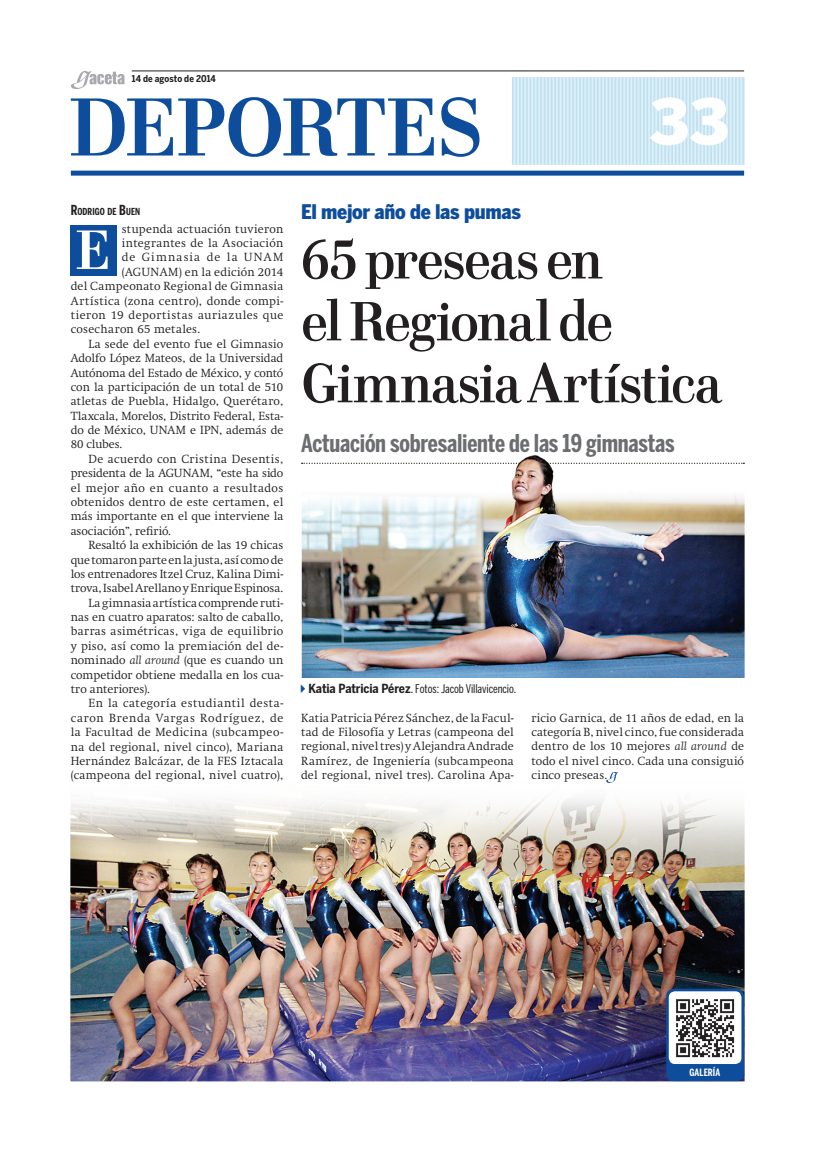
<style>
.page{position:relative;width:815px;height:1152px;background:#fff}
.page>*{position:absolute;margin:0;border:0;box-sizing:border-box;transform-origin:0 0}
.t1{font:700 83.75px "Cellini TF";letter-spacing:-.025em;color:#0d4d9b}
.t2{font:900 62.5px "Benton Sans";color:#fff}
._3_0_Tex_Cap_4{font:700 56.38px "Cellini TF";color:#fff}
._1_0_Cabeza_Principa{font:700 56.25px/61.9px "Cellini TF";letter-spacing:-.02em;color:#231f20;scale:.95 1}
._2_0_Sumario_2{font:700 extra-condensed 24.38px "Benton Sans";letter-spacing:-.01em;color:#6c6d70}
._0_0_Balazo{font:900 condensed 20px "Benton Sans";letter-spacing:-.015em;color:#0d4d9b}
.t3{font:extra-condensed 11.88px "Benton Sans";letter-spacing:-.005em;color:#231f20}
._3_0_Texto{font:300 11.62px/14.4px "Swift";letter-spacing:.01em;color:#231f20;text-align:justify}
._3_0_Tex_Cap_4-2{font:300 11.62px "Swift";letter-spacing:.035em;color:#231f20}
._3_0_Tex_Cap_4-3{font:300 11.62px "Swift";letter-spacing:.1em;color:#231f20}
._3_1_Tex_Cal{font:700 extra-condensed 10px "Benton Sans";letter-spacing:.01em;color:#fff}
._4_0_Crédito_nota{font:700 extra-condensed 9.62px "Benton Sans";letter-spacing:.01em;color:#231f20}
.t4{font:700 condensed 9.38px "Benton Sans";letter-spacing:.01em;color:#231f20}
.s1{font-size:13.75px}
.s2{font-style:italic}
.s3{font-weight:700;font-stretch:condensed;font-size:12.5px}
</style>
<div class="page">
<div style="left:71px;top:171px;width:673px;height:5px;background:#0d4d9b"></div>
<svg style="left:512px;top:77px;width:232px;height:88px;background:#cee8f3"></svg>
<svg style="left:71px;top:71px;width:53px;height:18px"></svg>
<hr style="left:132px;top:71px;width:612px;height:1px;background:#231f20">
<img style="left:70px;top:225px;width:675px;height:856px">
<div style="left:666px;top:988px;width:78px;height:93px;background:#0d4d9b;border-radius:8px"></div>
<div style="left:668px;top:990px;width:75px;height:75px;background:#fff;border-radius:8px"></div>
<img style="left:676px;top:999px;width:59px;height:59px">
<div style="left:666px;top:988px;width:78px;height:78px;border:2px solid #0d4d9b;border-radius:8px"></div>
<svg style="left:301px;top:684px;width:4px;height:9px"></svg>
<p class="t4" style="left:132px;top:73px;width:86px">14 de agosto de 2014</p>
<h1 class="t1" style="left:68px;top:78px;width:416px">DEPORTES</h1>
<p class="t2" style="left:650px;top:84px;width:81px">33</p>
<p class="_4_0_Crédito_nota" style="left:71px;top:206px;width:71px"><span class="s1">R</span>ODRIGO DE <span class="s1">B</span>UEN</p>
<p class="_3_0_Tex_Cap_4" style="left:75px;top:217px;width:37px">E</p>
<p class="_3_0_Tex_Cap_4-2" style="left:122px;top:222px;width:163px">stupenda actuación tuvieron</p>
<p class="_3_0_Tex_Cap_4-2" style="left:122px;top:236px;width:163px">integrantes de la Asociación</p>
<p class="_3_0_Tex_Cap_4-3" style="left:122px;top:251px;width:163px">de Gimnasia de la UNAM</p>
<p class="_3_0_Tex_Cap_4-2" style="left:122px;top:265px;width:163px">(AGUNAM) en la edición 2014</p>
<p class="_3_0_Tex_Cap_4-2" style="left:71px;top:279px;width:214px">del Campeonato Regional de Gimnasia</p>
<p class="_3_0_Tex_Cap_4-2" style="left:71px;top:294px;width:214px">Artística (zona centro), donde compi-</p>
<p class="_3_0_Tex_Cap_4-2" style="left:71px;top:308px;width:214px">tieron 19 deportistas auriazules que</p>
<p class="_3_0_Tex_Cap_4-2" style="left:71px;top:323px;width:131px">cosecharon 65 metales.</p>
<p class="_3_0_Texto" style="left:71px;top:337px;width:214px;text-indent:18px">La sede del evento fue el Gimnasio Adolfo López Mateos, de la Universidad Autónoma del Estado de México, y contó con la participación de un total de 510 atletas de Puebla, Hidalgo, Querétaro, Tlaxcala, Morelos, Distrito Federal, Esta&shy;do de México, UNAM e IPN, además de 80 clubes.</p>
<p class="_3_0_Texto" style="left:71px;top:452px;width:214px;text-indent:18px">De acuerdo con Cristina Desentis, presidenta de la AGUNAM, “este ha sido el mejor año en cuanto a resultados obtenidos dentro de este certamen, el más importante en el que interviene la asociación”, refirió.</p>
<p class="_3_0_Texto" style="left:71px;top:538px;width:214px;text-indent:18px">Resaltó la exhibición de las 19 chicas que tomaron parte en la justa, así como de los entrenadores Itzel Cruz, Kalina Dimi&shy;trova, Isabel Arellano y Enrique Espinosa.</p>
<p class="_3_0_Texto" style="left:71px;top:595px;width:214px;text-indent:18px">La gimnasia artística comprende ruti&shy;nas en cuatro aparatos: salto de caballo, barras asimétricas, viga de equilibrio y piso, así como la premiación del de&shy;nominado <span class="s2">all around</span> (que es cuando un competidor obtiene medalla en los cua&shy;tro anteriores).</p>
<p class="_3_0_Texto" style="left:71px;top:696px;width:214px;text-indent:18px">En la categoría estudiantil desta&shy;caron Brenda Vargas Rodríguez, de la Facultad de Medicina (subcampeo&shy;na del regional, nivel cinco), Mariana Hernández Balcázar, de la FES Iztacala (campeona del regional, nivel cuatro),</p>
<p class="_0_0_Balazo" style="left:301px;top:200px;width:222px">El mejor año de las pumas</p>
<p class="_1_0_Cabeza_Principa" style="left:301px;top:227px;width:444px">65 preseas en<br>el Regional de<br>Gimnasia Artística</p>
<p class="_2_0_Sumario_2" style="left:301px;top:429px;width:375px">Actuación sobresaliente de las 19 gimnastas</p>
<p class="t3" style="left:308px;top:681px;width:210px"><span class="s3">Katia Patricia Pérez</span>. Fotos: Jacob Villavicencio.</p>
<p class="_3_0_Texto" style="left:301px;top:710px;width:214px">Katia Patricia Pérez Sánchez, de la Facul&shy;tad de Filosofía y Letras (campeona del regional, nivel tres) y Alejandra Andrade Ramírez, de Ingeniería (subcampeona del regional, nivel tres). Carolina Apa-</p>
<p class="_3_0_Texto" style="left:531px;top:710px;width:214px">ricio Garnica, de 11 años de edad, en la categoría B, nivel cinco, fue considerada dentro de los 10 mejores <span class="s2">all around</span> de todo el nivel cinco. Cada una consiguió cinco preseas.</p>
<p class="_3_1_Tex_Cal" style="left:689px;top:1067px;width:32px">GALERÍA</p>
</div>
